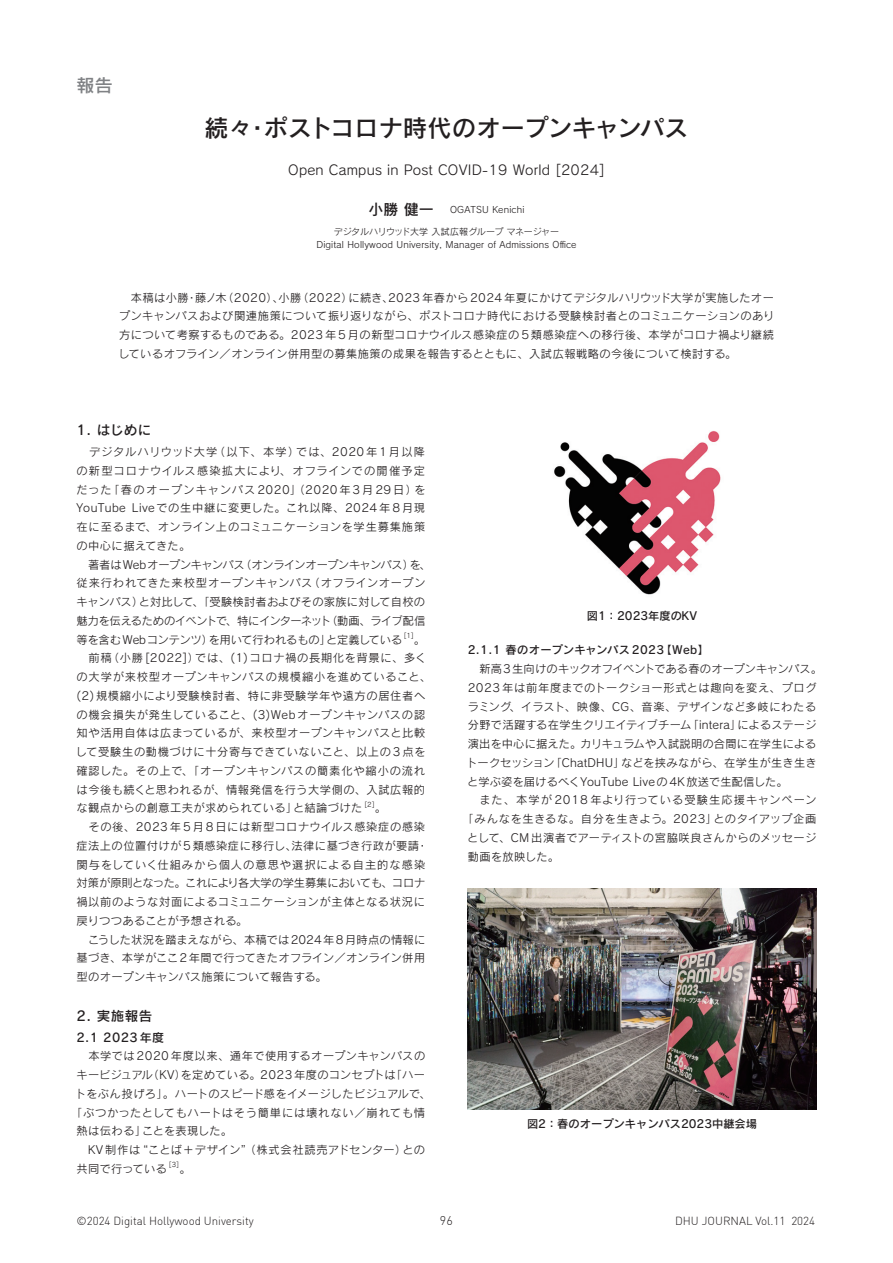
<style>
.page{position:relative;width:893px;height:1263px;background:#fff}
.page>*{position:absolute;margin:0;border:0;box-sizing:border-box;transform-origin:0 0}
.t1{font:24px "Rodin Pro DB";letter-spacing:.005em;color:#231f20}
.t2{font:18px "Rodin Pro DB";color:#808285}
.t3{font:13.5px "Rodin Pro M";letter-spacing:.02em;color:#231f20}
.t4{font:13.5px "Rodin Pro DB";letter-spacing:.04em;color:#231f20}
.t5{font:300 12.45px "DIN";color:#231f20}
.t6{font:12px "Rodin Pro DB";letter-spacing:.04em;color:#231f20}
.t7{font:300 11.55px "DIN";color:#231f20}
.t8{font:11.25px/18.8px "Rodin Pro M";letter-spacing:.04em;color:#231f20}
.t9{font:11.25px "Rodin Pro M";letter-spacing:.02em;color:#231f20}
.t10{font:11.25px "Rodin Pro M";letter-spacing:.06em;color:#231f20}
.t11{font:11.25px "Rodin Pro DB";color:#231f20}
.t12{font:11.25px "Rodin Pro M";letter-spacing:-.01em;color:#231f20}
.t13{font:11.25px "Rodin Pro M";letter-spacing:.08em;color:#231f20}
.t14{font:11.25px "Rodin Pro DB";letter-spacing:.04em;color:#231f20}
.t15{font:9px/13.5px "Rodin Pro M";letter-spacing:.02em;color:#231f20;text-align:center}
.t16{font:6.6px "Rodin Pro M";color:#231f20}
.s1{font-family:"Rodin Pro DB";font-size:15px}
</style>
<div class="page">
<img style="left:554px;top:430px;width:167px;height:165px">
<img style="left:468px;top:888px;width:348px;height:221px">
<h2 class="t2" style="left:77px;top:74px;width:38px">報告</h2>
<h1 class="t1" style="left:205px;top:112px;width:485px">続々・ポストコロナ時代のオープンキャンパス</h1>
<p class="t3" style="left:288px;top:161px;width:318px">Open Campus in Post COVID-19 World [2024]</p>
<p class="t15" style="left:369px;top:203px;width:157px"><span class="s1">小勝 健一</span> OGATSU Kenichi</p>
<p class="t15" style="left:316px;top:224px;width:262px">デジタルハリウッド大学 入試広報グループ マネージャー<br>Digital Hollywood University, Manager of Admissions Office</p>
<p class="t8" style="left:118px;top:288px;width:657px;text-align:justify">　本稿は小勝・藤ノ木（2020）、小勝（2022）に続き、2023年春から 2024年夏にかけてデジタルハリウッド大学が実施したオープンキャンパスおよび関連施策について振り返りながら、ポストコロナ時代における受験検討者とのコミュニケーションのあり方について考察するものである。2023年 5月の新型コロナウイルス感染症の 5類感染症への移行後、本学がコロナ禍より継続しているオフライン／オンライン併用型の募集施策の成果を報告するとともに、入試広報戦略の今後について検討する。</p>
<p class="t4" style="left:77px;top:421px;width:76px">1. はじめに</p>
<p class="t8" style="left:77px;top:442px;width:356px">　デジタルハリウッド大学（以下、本学）では、2020年1月以降の新型コロナウイルス感染拡大により、オフラインでの開催予定だった「春のオープンキャンパス2020」（2020年3月29日）をYouTube Liveでの生中継に変更した。これ以降、2024年 8月現在に至るまで、オンライン上のコミュニケーションを学生募集施策の中心に据えてきた。<br>　著者はWebオープンキャンパス（オンラインオープンキャンパス）を、従来行われてきた来校型オープンキャンパス（オフラインオープンキャンパス）と対比して、「受験検討者およびその家族に対して自校の魅力を伝えるためのイベントで、特にインターネット（動画、ライブ配信等を含むWebコンテンツ）を用いて行われるもの」と定義している</p>
<p class="t16" style="left:404px;top:631px;width:11px">[1]</p>
<p class="t8" style="left:76px;top:629px;width:356px;text-indent:338px">。　前稿（小勝 [2022]）では、(1)コロナ禍の長期化を背景に、多くの大学が来校型オープンキャンパスの規模縮小を進めていること、(2)規模縮小により受験検討者、特に非受験学年や遠方の居住者への機会損失が発生していること、(3)Webオープンキャンパスの認知や活用自体は広まっているが、来校型オープンキャンパスと比較して受験生の動機づけに十分寄与できていないこと、以上の3点を確認した。その上で、「オープンキャンパスの簡素化や縮小の流れは今後も続くと思われるが、情報発信を行う大学側の、入試広報的な観点からの創意工夫が求められている」と結論づけた</p>
<p class="t16" style="left:364px;top:800px;width:12px">[2]</p>
<p class="t8" style="left:77px;top:798px;width:353px;text-indent:298px">。<br>　その後、2023年5月8日には新型コロナウイルス感染症の感染症法上の位置付けが 5類感染症に移行し、法律に基づき行政が要請・関与をしていく仕組みから個人の意思や選択による自主的な感染対策が原則となった。これにより各大学の学生募集においても、コロナ禍以前のような対面によるコミュニケーションが主体となる状況に戻りつつあることが予想される。<br>　こうした状況を踏まえながら、本稿では2024年8月時点の情報に基づき、本学がここ2年間で行ってきたオフライン／オンライン併用型のオープンキャンパス施策について報告する。</p>
<p class="t4" style="left:77px;top:1006px;width:77px">2. 実施報告</p>
<p class="t6" style="left:77px;top:1030px;width:89px">2.1 2023年度</p>
<p class="t8" style="left:77px;top:1046px;width:350px">　本学では 2020年度以来、通年で使用するオープンキャンパスの</p>
<p class="t8" style="left:77px;top:1065px;width:350px">キービジュアル（KV）を定めている。2023年度のコンセプトは「ハー</p>
<p class="t8" style="left:75px;top:1084px;width:357px">トをぶん投げろ」。ハートのスピード感をイメージしたビジュアルで、</p>
<p class="t10" style="left:71px;top:1105px;width:356px">「ぶつかったとしてもハートはそう簡単には壊れない／崩れても情</p>
<p class="t9" style="left:77px;top:1124px;width:157px">熱は伝わる」ことを表現した。</p>
<p class="t8" style="left:77px;top:1140px;width:350px">　KV制作は“ことば＋デザイン”（株式会社読売アドセンター）との</p>
<p class="t9" style="left:77px;top:1161px;width:92px">共同で行っている</p>
<p class="t16" style="left:169px;top:1160px;width:12px">[3]</p>
<p class="t8" style="left:180px;top:1159px;width:13px">。</p>
<p class="t11" style="left:587px;top:608px;width:112px">図1：2023年度のKV</p>
<p class="t14" style="left:468px;top:643px;width:243px">2.1.1 春のオープンキャンパス 2023【Web】</p>
<p class="t12" style="left:468px;top:662px;width:356px">　新高3生向けのキックオフイベントである春のオープンキャンパス。</p>
<p class="t10" style="left:468px;top:680px;width:350px">2023年は前年度までのトークショー形式とは趣向を変え、プログ</p>
<p class="t8" style="left:468px;top:697px;width:350px">ラミング、イラスト、映像、CG、音楽、デザインなど多岐にわたる</p>
<p class="t9" style="left:468px;top:718px;width:350px">分野で活躍する在学生クリエイティブチーム「intera」によるステージ</p>
<p class="t9" style="left:468px;top:737px;width:350px">演出を中心に据えた。カリキュラムや入試説明の合間に在学生による</p>
<p class="t9" style="left:466px;top:755px;width:352px">トークセッション「ChatDHU」などを挟みながら、在学生が生き生き</p>
<p class="t9" style="left:467px;top:774px;width:322px">と学ぶ姿を届けるべくYouTube Liveの 4K放送で生配信した。</p>
<p class="t13" style="left:468px;top:793px;width:350px">　また、本学が 2018 年より行っている受験生応援キャンペーン</p>
<p class="t8" style="left:462px;top:809px;width:356px">「みんなを生きるな。自分を生きよう。2023」とのタイアップ企画</p>
<p class="t8" style="left:467px;top:828px;width:351px">として、CM出演者でアーティストの宮脇咲良さんからのメッセージ</p>
<p class="t9" style="left:468px;top:849px;width:93px">動画を放映した。</p>
<p class="t11" style="left:527px;top:1116px;width:232px">図2：春のオープンキャンパス2023中継会場</p>
<p class="t7" style="left:77px;top:1213px;width:179px">©︎2024 Digital Hollywood University</p>
<p class="t5" style="left:440px;top:1213px;width:14px">96</p>
<p class="t7" style="left:675px;top:1213px;width:141px">DHU JOURNAL Vol.11 2024</p>
</div>
